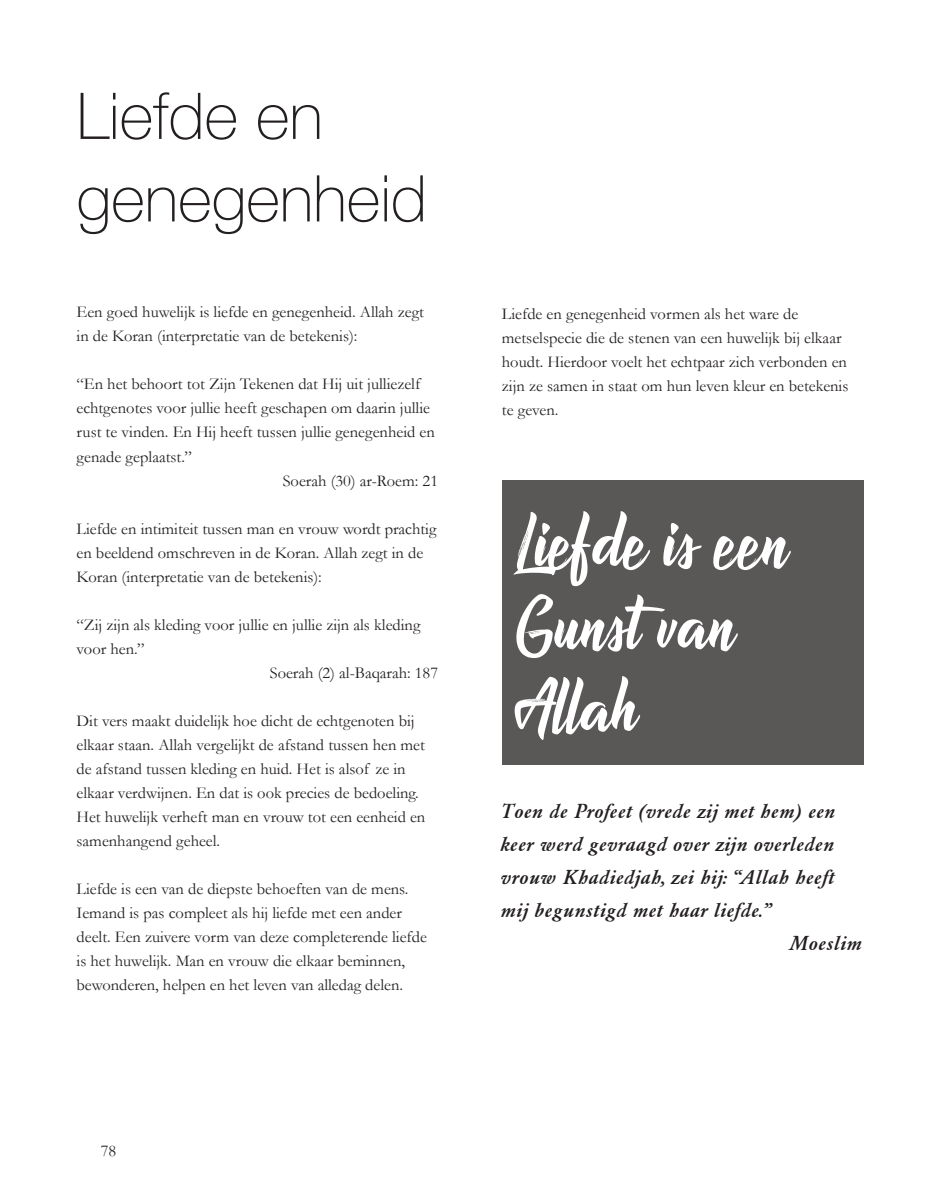
<style>
.page{position:relative;width:940px;height:1195px;background:#fff}
.page>*{position:absolute;margin:0;border:0;box-sizing:border-box;transform-origin:0 0}
.t1{font:67.5px/82.5px "Atlantis the lost City";color:#fff}
.t2{font:100 64.5px/82.5px "Helvetica Neue";color:#231f20}
.t3{font:italic 500 21px "Garamond";color:#231f20}
.t4{font:16.5px/24px "Garamond";color:#231f20}
</style>
<div class="page">
<div style="left:502px;top:480px;width:361px;height:284px;background:#5a5757"></div>
<h2 class="t2" style="left:77px;top:72px;width:352px">Liefde en genegenheid</h2>
<p class="t4" style="left:77px;top:300px;width:349px">Een goed huwelijk is liefde en genegenheid. Allah zegt in de Koran (interpretatie van de betekenis):</p>
<p class="t4" style="left:77px;top:372px;width:345px">“En het behoort tot Zijn Tekenen dat Hij uit julliezelf</p>
<p class="t4" style="left:77px;top:396px;width:355px">echtgenotes voor jullie heeft geschapen om daarin jullie</p>
<p class="t4" style="left:77px;top:420px;width:360px">rust te vinden. En Hij heeft tussen jullie genegenheid en</p>
<p class="t4" style="left:77px;top:444px;width:117px">genade geplaatst.”</p>
<p class="t4" style="left:283px;top:468px;width:157px">Soerah (30) ar-Roem: 21</p>
<p class="t4" style="left:77px;top:516px;width:361px">Liefde en intimiteit tussen man en vrouw wordt prachtig en beeldend omschreven in de Koran. Allah zegt in de<br>Koran (interpretatie van de betekenis):</p>
<p class="t4" style="left:77px;top:612px;width:345px">“Zij zijn als kleding voor jullie en jullie zijn als kleding</p>
<p class="t4" style="left:77px;top:636px;width:70px">voor hen.”</p>
<p class="t4" style="left:270px;top:660px;width:170px">Soerah (2) al-Baqarah: 187</p>
<p class="t4" style="left:77px;top:708px;width:350px">Dit vers maakt duidelijk hoe dicht de echtgenoten bij elkaar staan. Allah vergelijkt de afstand tussen hen met de afstand tussen kleding en huid. Het is alsof ze in elkaar verdwijnen. En dat is ook precies de bedoeling.<br>Het huwelijk verheft man en vrouw tot een eenheid en samenhangend geheel.</p>
<p class="t4" style="left:77px;top:876px;width:352px">Liefde is een van de diepste behoeften van de mens.<br>Iemand is pas compleet als hij liefde met een ander deelt. Een zuivere vorm van deze completerende liefde is het huwelijk. Man en vrouw die elkaar beminnen, bewonderen, helpen en het leven van alledag delen.</p>
<p class="t4" style="left:101px;top:1138px;width:17px">78</p>
<p class="t4" style="left:502px;top:301px;width:348px">Liefde en genegenheid vormen als het ware de metselspecie die de stenen van een huwelijk bij elkaar houdt. Hierdoor voelt het echtpaar zich verbonden en zijn ze samen in staat om hun leven kleur en betekenis te geven.</p>
<h1 class="t1" style="left:514px;top:504px;width:276px">Liefde is een<br>Gunst van<br>Allah</h1>
<p class="t3" style="left:502px;top:798px;width:336px">Toen de Profeet (vrede zij met hem) een</p>
<p class="t3" style="left:502px;top:831px;width:335px">keer werd gevraagd over zijn overleden</p>
<p class="t3" style="left:502px;top:864px;width:335px">vrouw Khadiedjah, zei hij: “Allah heeft</p>
<p class="t3" style="left:502px;top:897px;width:271px">mij begunstigd met haar liefde.”</p>
<p class="t3" style="left:790px;top:930px;width:75px">Moeslim</p>
</div>
